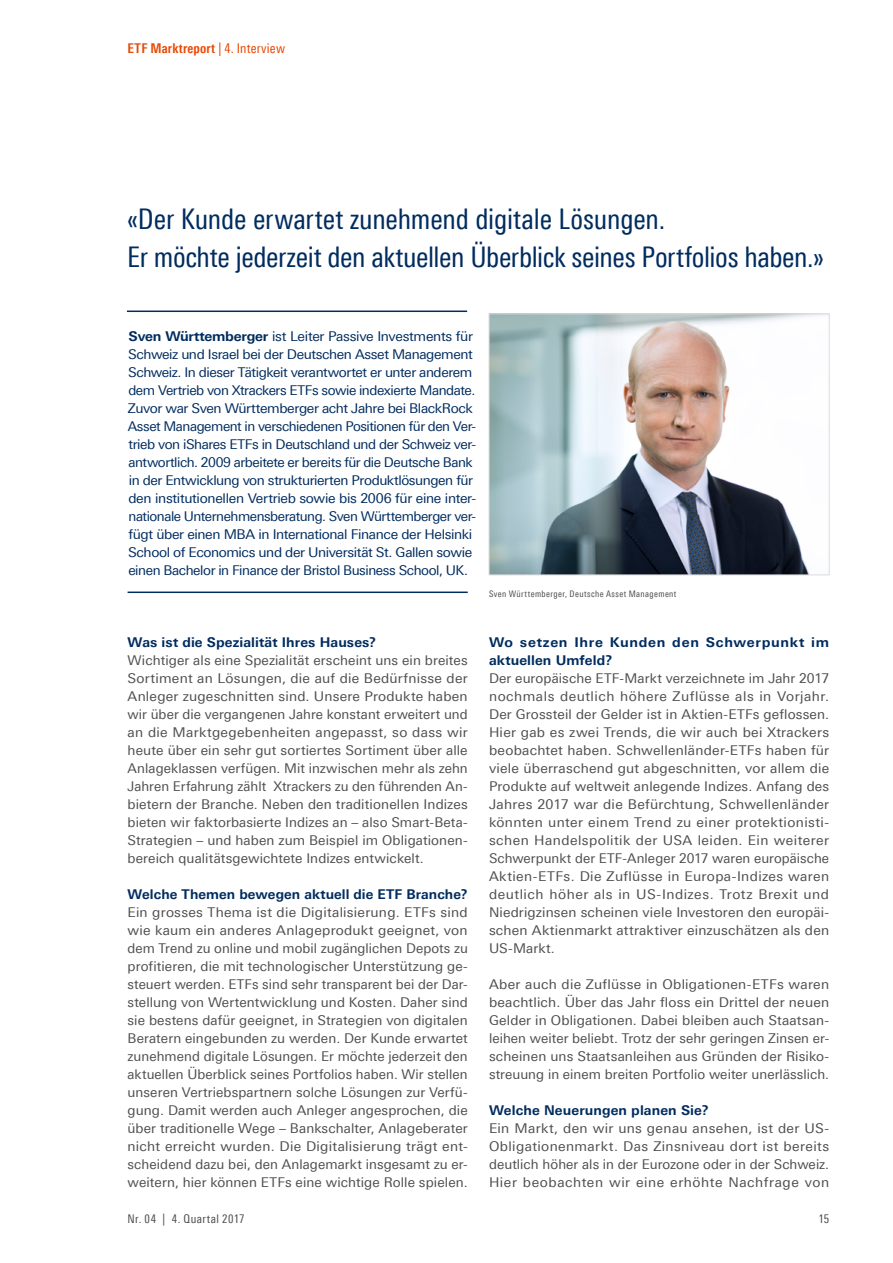
<style>
.page{position:relative;width:893px;height:1263px;background:#fff}
.page>*{position:absolute;margin:0;border:0;box-sizing:border-box;transform-origin:0 0}
.t1{font:28.5px/37.5px "Linotype Univers 420 Cn";letter-spacing:-.01em;color:#002c5f}
.t2{font:13.5px/18px "Linotype Univers 430";letter-spacing:.01em;color:#4e4e4e;text-align:justify}
.t3{font:13.5px/18px "Linotype Univers 430";letter-spacing:-.03em;color:#002c5f}
.t4{font:700 13.5px "Linotype Univers 630";letter-spacing:.01em;color:#002c5f}
.t5{font:700 13.5px/18px "Linotype Univers 630";letter-spacing:.045em;color:#002c5f}
.t6{font:700 13.5px "Linotype Univers 620 Cn";letter-spacing:.015em;color:#e84905}
.t7{font:12px "Linotype Univers 420 Cn";letter-spacing:.03em;color:#4e4e4e}
.t8{font:9px "Linotype Univers 420 Cn";letter-spacing:.045em;color:#4e4e4e}
.s1{font-family:"Linotype Univers 420 Cn";font-weight:400}
.s2{font-family:"Linotype Univers 630";font-weight:700}
</style>
<div class="page">
<img style="left:491px;top:316px;width:320px;height:257px">
<div style="left:489px;top:314px;width:340px;height:261px;border:1px solid #dcdcdc"></div>
<hr style="left:127px;top:311px;width:340px;height:1px;background:#002c5f">
<hr style="left:128px;top:591px;width:340px;height:2px;background:#002c5f">
<p class="t6" style="left:128px;top:40px;width:159px">ETF Marktreport <span class="s1">| 4. Interview</span></p>
<h1 class="t1" style="left:127px;top:200px;width:698px">«Der Kunde erwartet zunehmend digitale Lösungen.<br>Er möchte jederzeit den aktuellen Überblick seines Portfolios haben.»</h1>
<p class="t3" style="left:128px;top:327px;width:350px"><span class="s2">Sven Württemberger</span> ist Leiter Passive Investments für Schweiz und Israel bei der Deutschen Asset Management Schweiz. In dieser Tätigkeit verantwortet er unter anderem dem Vertrieb von Xtrackers ETFs sowie indexierte Mandate.<br>Zuvor war Sven Württemberger acht Jahre bei BlackRock Asset Management in verschiedenen Positionen für den Ver&shy;trieb von iShares ETFs in Deutschland und der Schweiz ver&shy;antwortlich. 2009 arbeitete er bereits für die Deutsche Bank in der Entwicklung von strukturierten Produktlösungen für den institutionellen Vertrieb sowie bis 2006 für eine inter&shy;nationale Unternehmensberatung. Sven Württemberger ver&shy;fügt über einen MBA in International Finance der Helsinki School of Economics und der Universität St. Gallen sowie einen Bachelor in Finance der Bristol Business School, UK.</p>
<p class="t8" style="left:489px;top:588px;width:189px">Sven Württemberger, Deutsche Asset Management</p>
<p class="t4" style="left:128px;top:634px;width:250px">Was ist die Spezialität Ihres Hauses?</p>
<p class="t2" style="left:128px;top:651px;width:342px">Wichtiger als eine Spezialität erscheint uns ein breites Sortiment an Lösungen, die auf die Bedürfnisse der Anleger zugeschnitten sind. Unsere Produkte haben wir über die vergangenen Jahre konstant erweitert und an die Marktgegebenheiten angepasst, so dass wir heute über ein sehr gut sortiertes Sortiment über alle Anlageklassen verfügen. Mit inzwischen mehr als zehn Jahren Erfahrung zählt Xtrackers zu den führenden An&shy;bietern der Branche. Neben den traditionellen Indizes bieten wir faktorbasierte Indizes an – also Smart-Beta-Strategien – und haben zum Beispiel im Obligationen&shy;bereich qualitätsgewichtete Indizes entwickelt.</p>
<p class="t4" style="left:128px;top:886px;width:342px">Welche Themen bewegen aktuell die ETF Branche?</p>
<p class="t2" style="left:128px;top:903px;width:342px">Ein grosses Thema ist die Digitalisierung. ETFs sind wie kaum ein anderes Anlageprodukt geeignet, von dem Trend zu online und mobil zugänglichen Depots zu profitieren, die mit technologischer Unterstützung ge&shy;steuert werden. ETFs sind sehr transparent bei der Dar&shy;stellung von Wertentwicklung und Kosten. Daher sind sie bestens dafür geeignet, in Strategien von digitalen Beratern eingebunden zu werden. Der Kunde erwartet zunehmend digitale Lösungen. Er möchte jederzeit den aktuellen Überblick seines Portfolios haben. Wir stellen unseren Vertriebspartnern solche Lösungen zur Verfü&shy;gung. Damit werden auch Anleger angesprochen, die über traditionelle Wege – Bankschalter, Anlageberater nicht erreicht wurden. Die Digitalisierung trägt ent&shy;scheidend dazu bei, den Anlagemarkt insgesamt zu er&shy;weitern, hier können ETFs eine wichtige Rolle spielen.</p>
<p class="t5" style="left:489px;top:633px;width:342px">Wo setzen Ihre Kunden den Schwerpunkt im aktuellen Umfeld?</p>
<p class="t2" style="left:489px;top:669px;width:342px">Der europäische ETF-Markt verzeichnete im Jahr 2017 nochmals deutlich höhere Zuflüsse als in Vorjahr.<br>Der Grossteil der Gelder ist in Aktien-ETFs geflossen.<br>Hier gab es zwei Trends, die wir auch bei Xtrackers beobachtet haben. Schwellenländer-ETFs haben für viele überraschend gut abgeschnitten, vor allem die Produkte auf weltweit anlegende Indizes. Anfang des Jahres 2017 war die Befürchtung, Schwellenländer könnten unter einem Trend zu einer protektionisti&shy;schen Handelspolitik der USA leiden. Ein weiterer Schwerpunkt der ETF-Anleger 2017 waren europäische Aktien-ETFs. Die Zuflüsse in Europa-Indizes waren deutlich höher als in US-Indizes. Trotz Brexit und Niedrigzinsen scheinen viele Investoren den europäi&shy;schen Aktienmarkt attraktiver einzuschätzen als den US-Markt.</p>
<p class="t2" style="left:489px;top:975px;width:342px">Aber auch die Zuflüsse in Obligationen-ETFs waren beachtlich. Über das Jahr floss ein Drittel der neuen Gelder in Obligationen. Dabei bleiben auch Staatsan&shy;leihen weiter beliebt. Trotz der sehr geringen Zinsen er&shy;scheinen uns Staatsanleihen aus Gründen der Risiko&shy;streuung in einem breiten Portfolio weiter unerlässlich.</p>
<p class="t4" style="left:489px;top:1102px;width:221px">Welche Neuerungen planen Sie?</p>
<p class="t2" style="left:489px;top:1119px;width:342px">Ein Markt, den wir uns genau ansehen, ist der US-Obligationenmarkt. Das Zinsniveau dort ist bereits deutlich höher als in der Eurozone oder in der Schweiz.<br>Hier beobachten wir eine erhöhte Nachfrage von</p>
<p class="t7" style="left:128px;top:1212px;width:119px">Nr. 04 | 4. Quartal 2017</p>
<p class="t7" style="left:818px;top:1212px;width:12px">15</p>
</div>
